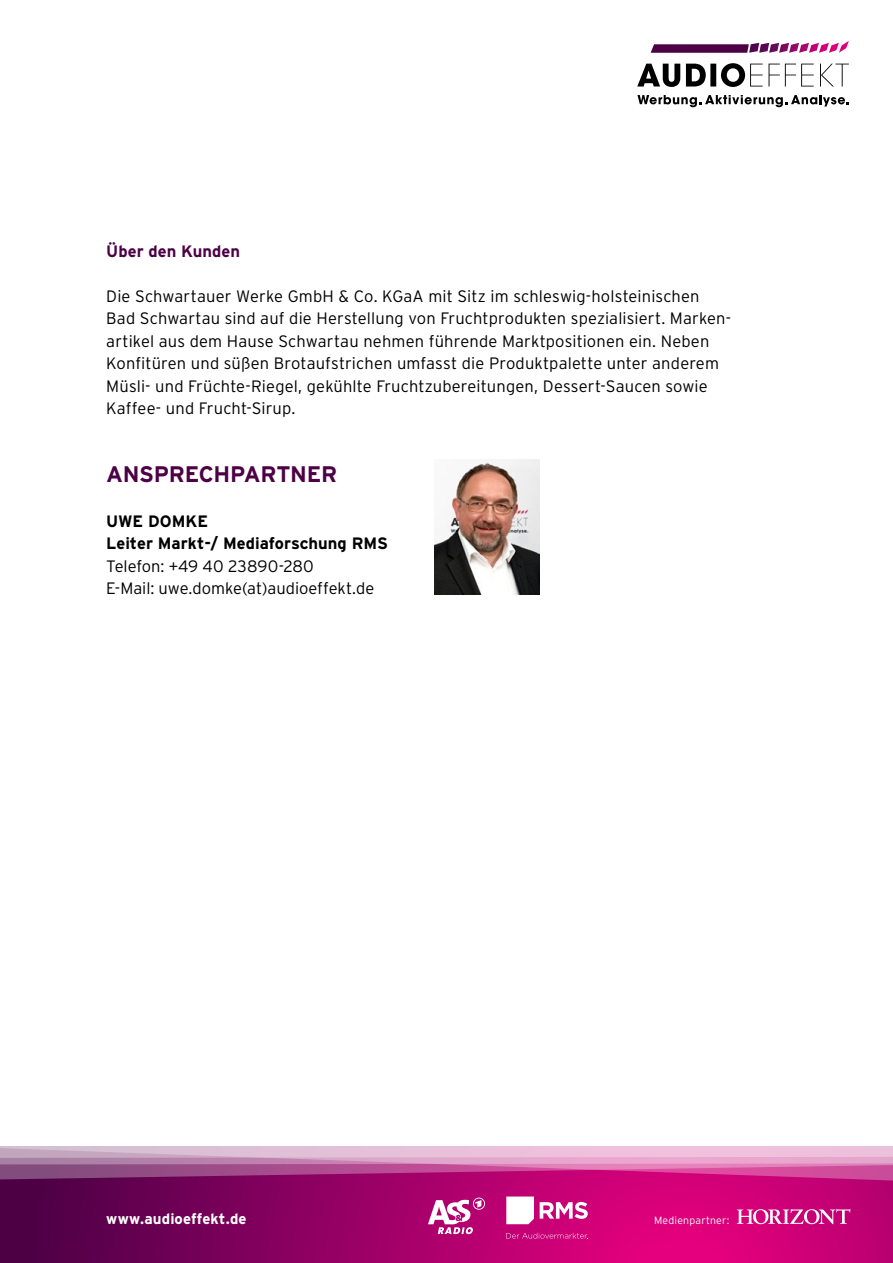
<style>
.page{position:relative;width:893px;height:1263px;background:#fff}
.page>*{position:absolute;margin:0;border:0;box-sizing:border-box;transform-origin:0 0}
.t1{font:700 22.5px "Interstate";letter-spacing:-.015em;color:#4d0045}
.t2{font:300 16.5px/22.5px "Interstate";letter-spacing:.01em;color:#000}
.t3{font:700 16.5px/22.5px "Interstate";color:#000}
.t4{font:700 16.5px "Interstate";letter-spacing:.005em;color:#4d0045}
.t5{font:700 15px "Interstate";letter-spacing:.005em;color:#fff}
.t6{font:300 10.5px "Interstate";letter-spacing:.02em;color:#fff}
</style>
<div class="page">
<svg style="left:651px;top:41px;width:198px;height:12px"></svg>
<svg style="left:637px;top:63px;width:212px;height:24px"></svg>
<svg style="left:637px;top:95px;width:212px;height:12px"></svg>
<svg style="left:0;top:1188px;width:893px;height:75px;background:#a00066"></svg>
<svg style="left:0;top:1164px;width:893px;height:24px;background:#ac267c"></svg>
<svg style="left:0;top:1146px;width:893px;height:18px;background:#ddaecd"></svg>
<svg style="left:428px;top:1197px;width:57px;height:37px"></svg>
<svg style="left:506px;top:1196px;width:28px;height:28px"></svg>
<svg style="left:540px;top:1202px;width:48px;height:17px"></svg>
<svg style="left:506px;top:1233px;width:82px;height:6px"></svg>
<svg style="left:737px;top:1209px;width:113px;height:15px"></svg>
<img style="left:434px;top:459px;width:105px;height:135px">
<p class="t4" style="left:106px;top:241px;width:135px">Über den Kunden</p>
<p class="t2" style="left:106px;top:284px;width:626px">Die Schwartauer Werke GmbH &amp; Co. KGaA mit Sitz im schleswig-holsteinischen Bad Schwartau sind auf die Herstellung von Fruchtprodukten spezialisiert. Marken&shy;artikel aus dem Hause Schwartau nehmen führende Marktpositionen ein. Neben Konfitüren und süßen Brotaufstrichen umfasst die Produktpalette unter anderem Müsli- und Früchte-Riegel, gekühlte Fruchtzubereitungen, Dessert-Saucen sowie Kaffee- und Frucht-Sirup.</p>
<h1 class="t1" style="left:106px;top:460px;width:170px">ANSPRECH PARTN</h1>
<h1 class="t1" style="left:307px;top:460px;width:29px">ER</h1>
<p class="t3" style="left:106px;top:509px;width:283px">UWE DOMKE<br>Leiter Markt-/ Mediaforschung RMS</p>
<p class="t2" style="left:106px;top:554px;width:270px">Telefon: +49 40 23890-280<br>E-Mail: uwe.domke(at)audioeffekt.de</p>
<p class="t5" style="left:106px;top:1209px;width:142px">www.audioeffekt.de</p>
<p class="t6" style="left:654px;top:1214px;width:77px">Medienpartner:</p>
</div>
